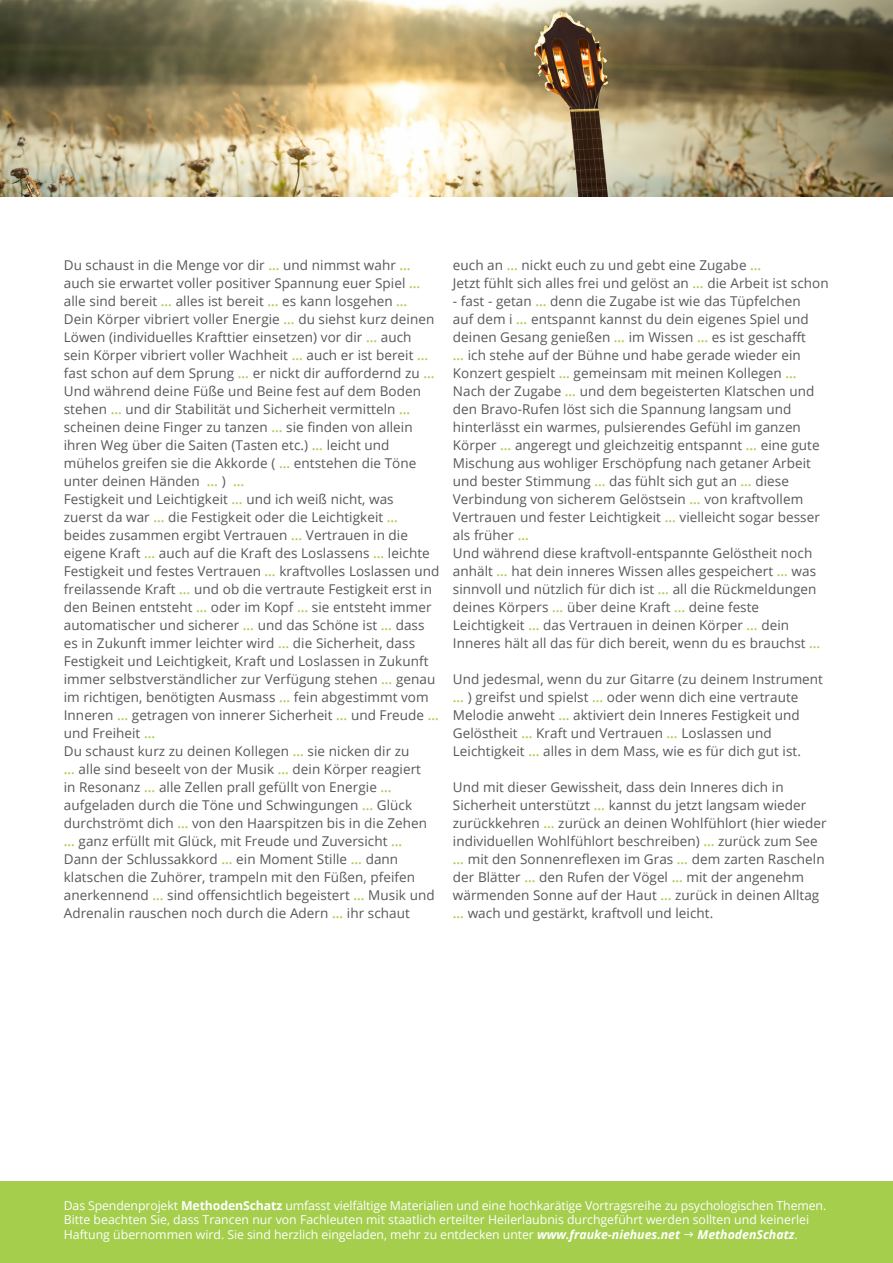
<style>
.page{position:relative;width:893px;height:1263px;background:#fff}
.page>*{position:absolute;margin:0;border:0;box-sizing:border-box;transform-origin:0 0}
.t1{font:13.5px/18px "Open Sans";letter-spacing:.005em;color:#57585a}
.t2{font:12.3px/14.7px "Open Sans";letter-spacing:-.005em;color:#fff}
.t3{font:italic 700 12.3px "Open Sans";color:#fff}
.s1{font-weight:600;color:#a4ce4c}
.s2{font-weight:700}
.s3{font-weight:700;font-style:italic}
.s4{font-weight:400;font-style:normal}
</style>
<div class="page">
<div style="left:0;top:1181px;width:893px;height:82px;background:#a4ce4c"></div>
<img style="left:0;top:0;width:893px;height:197px">
<p class="t1" style="left:64px;top:256px;width:377px">Du schaust in die Menge vor dir <span class="s1">…</span> und nimmst wahr <span class="s1">… </span>auch sie erwartet voller positiver Spannung euer Spiel <span class="s1">… </span>alle sind bereit <span class="s1">…</span> alles ist bereit <span class="s1">…</span> es kann losgehen <span class="s1">… </span>Dein Körper vibriert voller Energie <span class="s1">…</span> du siehst kurz deinen Löwen (individuelles Krafttier einsetzen) vor dir <span class="s1">…</span> auch sein Körper vibriert voller Wachheit <span class="s1">…</span> auch er ist bereit <span class="s1">… </span>fast schon auf dem Sprung <span class="s1">…</span> er nickt dir auffordernd zu <span class="s1">… </span>Und während deine Füße und Beine fest auf dem Boden stehen <span class="s1">…</span> und dir Stabilität und Sicherheit vermitteln <span class="s1">… </span>scheinen deine Finger zu tanzen <span class="s1">…</span> sie finden von allein ihren Weg über die Saiten (Tasten etc.) <span class="s1">…</span> leicht und mühelos greifen sie die Akkorde ( <span class="s1">…</span> entstehen die Töne unter deinen Händen <span class="s1">…</span> ) <span class="s1">…<br></span>Festigkeit und Leichtigkeit <span class="s1">…</span> und ich weiß nicht, was<br>zuerst da war <span class="s1">…</span> die Festigkeit oder die Leichtigkeit <span class="s1">… </span>beides zusammen ergibt Vertrauen <span class="s1">…</span> Vertrauen in die eigene Kraft <span class="s1">…</span> auch auf die Kraft des Loslassens <span class="s1">…</span> leichte Festigkeit und festes Vertrauen <span class="s1">…</span> kraftvolles Loslassen und freilassende Kraft <span class="s1">…</span> und ob die vertraute Festigkeit erst in den Beinen entsteht <span class="s1">…</span> oder im Kopf <span class="s1">…</span> sie entsteht immer automatischer und sicherer <span class="s1">…</span> und das Schöne ist <span class="s1">…</span> dass es in Zukunft immer leichter wird <span class="s1">…</span> die Sicherheit, dass Festigkeit und Leichtigkeit, Kraft und Loslassen in Zukunft immer selbstverständlicher zur Verfügung stehen <span class="s1">…</span> genau im richtigen, benötigten Ausmass <span class="s1">…</span> fein abgestimmt vom Inneren <span class="s1">…</span> getragen von innerer Sicherheit <span class="s1">…</span> und Freude <span class="s1">… </span>und Freiheit <span class="s1">…<br></span>Du schaust kurz zu deinen Kollegen <span class="s1">…</span> sie nicken dir zu<br><span class="s1">…</span> alle sind beseelt von der Musik <span class="s1">…</span> dein Körper reagiert<br>in Resonanz <span class="s1">…</span> alle Zellen prall gefüllt von Energie <span class="s1">… </span>aufgeladen durch die Töne und Schwingungen <span class="s1">…</span> Glück durchströmt dich <span class="s1">…</span> von den Haarspitzen bis in die Zehen <span class="s1">…</span> ganz erfüllt mit Glück, mit Freude und Zuversicht <span class="s1">… </span>Dann der Schlussakkord <span class="s1">…</span> ein Moment Stille <span class="s1">…</span> dann klatschen die Zuhörer, trampeln mit den Füßen, pfeifen anerkennend <span class="s1">…</span> sind offensichtlich begeistert <span class="s1">…</span> Musik und Adrenalin rauschen noch durch die Adern <span class="s1">…</span> ihr schaut</p>
<p class="t1" style="left:453px;top:256px;width:377px">euch an <span class="s1">…</span> nickt euch zu und gebt eine Zugabe <span class="s1">…<br></span>Jetzt fühlt sich alles frei und gelöst an <span class="s1">…</span> die Arbeit ist schon</p>
<p class="t1" style="left:453px;top:292px;width:369px">- fast - getan <span class="s1">…</span> denn die Zugabe ist wie das Tüpfelchen auf dem i <span class="s1">…</span> entspannt kannst du dein eigenes Spiel und deinen Gesang genießen <span class="s1">…</span> im Wissen <span class="s1">…</span> es ist geschafft <span class="s1">…</span> ich stehe auf der Bühne und habe gerade wieder ein Konzert gespielt <span class="s1">…</span> gemeinsam mit meinen Kollegen <span class="s1">… </span>Nach der Zugabe <span class="s1">…</span> und dem begeisterten Klatschen und den Bravo-Rufen löst sich die Spannung langsam und hinterlässt ein warmes, pulsierendes Gefühl im ganzen Körper <span class="s1">…</span> angeregt und gleichzeitig entspannt <span class="s1">…</span> eine gute Mischung aus wohliger Erschöpfung nach getaner Arbeit und bester Stimmung <span class="s1">…</span> das fühlt sich gut an <span class="s1">…</span> diese Verbindung von sicherem Gelöstsein <span class="s1">…</span> von kraftvollem Vertrauen und fester Leichtigkeit <span class="s1">…</span> vielleicht sogar besser als früher <span class="s1">…<br></span>Und während diese kraftvoll-entspannte Gelöstheit noch anhält <span class="s1">…</span> hat dein inneres Wissen alles gespeichert <span class="s1">…</span> was sinnvoll und nützlich für dich ist <span class="s1">…</span> all die Rückmeldungen deines Körpers <span class="s1">…</span> über deine Kraft <span class="s1">…</span> deine feste Leichtigkeit <span class="s1">…</span> das Vertrauen in deinen Körper <span class="s1">…</span> dein Inneres hält all das für dich bereit, wenn du es brauchst <span class="s1">…</span></p>
<p class="t1" style="left:453px;top:670px;width:372px">Und jedesmal, wenn du zur Gitarre (zu deinem Instrument <span class="s1">…</span> ) greifst und spielst <span class="s1">…</span> oder wenn dich eine vertraute Melodie anweht <span class="s1">…</span> aktiviert dein Inneres Festigkeit und Gelöstheit <span class="s1">…</span> Kraft und Vertrauen <span class="s1">…</span> Loslassen und Leichtigkeit <span class="s1">…</span> alles in dem Mass, wie es für dich gut ist.</p>
<p class="t1" style="left:453px;top:778px;width:375px">Und mit dieser Gewissheit, dass dein Inneres dich in Sicherheit unterstützt <span class="s1">…</span> kannst du jetzt langsam wieder zurückkehren <span class="s1">…</span> zurück an deinen Wohlfühlort (hier wieder individuellen Wohlfühlort beschreiben) <span class="s1">…</span> zurück zum See <span class="s1">…</span> mit den Sonnenreflexen im Gras <span class="s1">…</span> dem zarten Rascheln der Blätter <span class="s1">…</span> den Rufen der Vögel <span class="s1">…</span> mit der angenehm wärmenden Sonne auf der Haut <span class="s1">…</span> zurück in deinen Alltag <span class="s1">…</span> wach und gestärkt, kraftvoll und leicht.</p>
<p class="t2" style="left:64px;top:1197px;width:764px">Das Spendenprojekt <span class="s2">MethodenSchatz</span> umfasst vielfältige Materialien und eine hochkarätige Vortragsreihe zu psychologischen Themen.<br>Bitte beachten Sie, dass Trancen nur von Fachleuten mit staatlich erteilter Heilerlaubnis durchgeführt werden sollten und keinerlei<br>Haftung übernommen wird. Sie sind herzlich eingeladen, mehr zu entdecken unter <span class="s3">www.frauke-niehues.net</span></p>
<p class="t3" style="left:698px;top:1226px;width:102px">MethodenSchatz<span class="s4">.</span></p>
</div>
